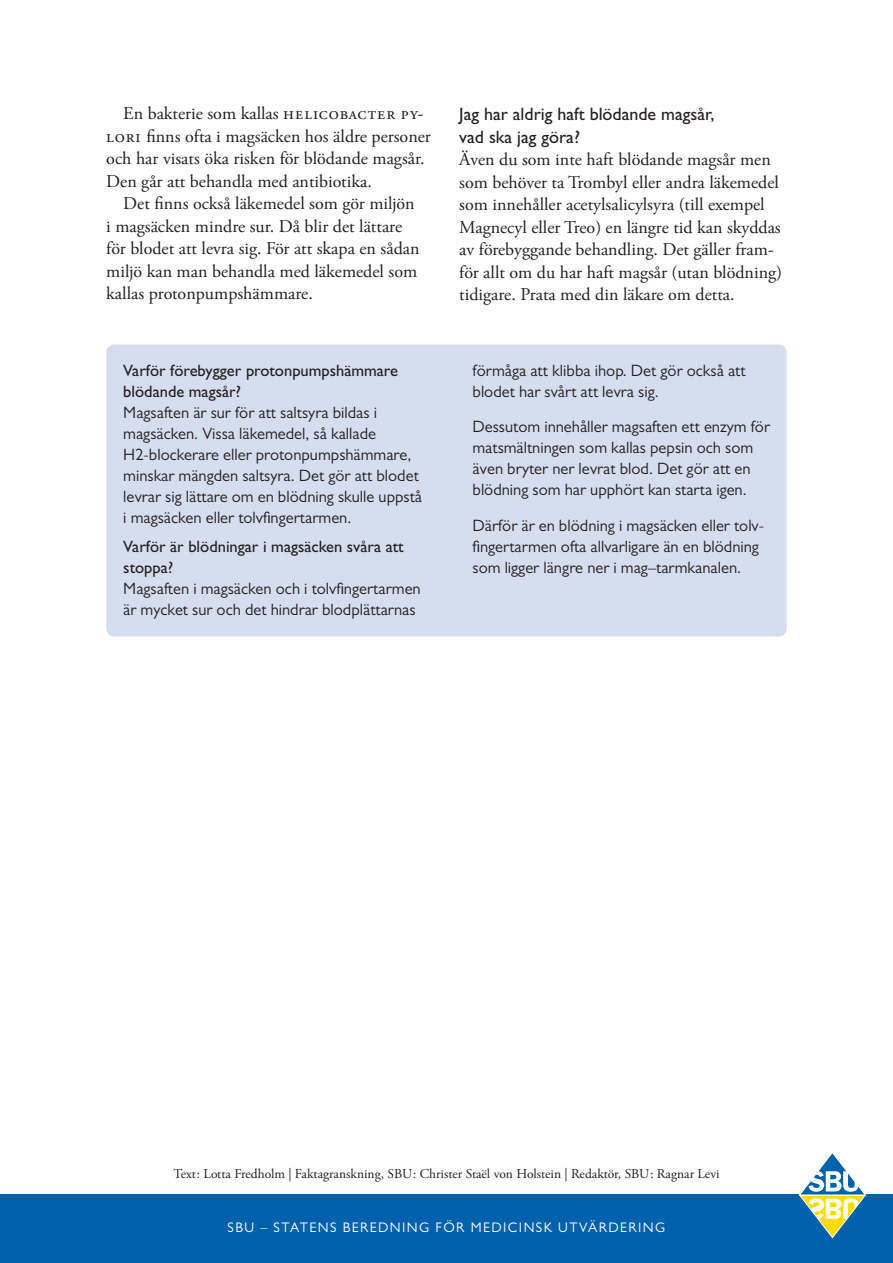
<style>
.page{position:relative;width:893px;height:1263px;background:#fff}
.page>*{position:absolute;margin:0;border:0;box-sizing:border-box;transform-origin:0 0}
.t1{font:18px/22.5px "SBU Garamond";color:#231f20}
.t2{font:18px/22.5px "Gill Alt One";color:#231f20}
.t3{font:16.5px/21px "Gill Alt One";color:#231f20}
.t4{font:16.5px/21px "Gill Alt One";color:#231f20}
.t5{font:13.95px "Gill Alt One";letter-spacing:.1em;color:#fff}
.t6{font:13.5px "SBU Garamond";color:#231f20}
.s1{font-family:"SBU Garamond SC"}
</style>
<div class="page">
<div style="left:0;top:1195px;width:893px;height:68px;background:#0161aa"></div>
<svg style="left:799px;top:1153px;width:67px;height:85px"></svg>
<div style="left:106px;top:344px;width:681px;height:293px;background:#d4deef;border-radius:9px"></div>
<p class="t1" style="left:106px;top:103px;width:326px;text-indent:17px">En bakterie som kallas <span class="s1">Helicobacter py&shy;lori</span> finns ofta i magsäcken hos äldre personer och har visats öka risken för blödande magsår.<br>Den går att behandla med antibiotika.</p>
<p class="t1" style="left:106px;top:193px;width:315px;text-indent:17px">Det finns också läkemedel som gör miljön i magsäcken mindre sur. Då blir det lättare för blodet att levra sig. För att skapa en sådan miljö kan man behandla med läkemedel som kallas protonpumpshämmare.</p>
<p class="t4" style="left:123px;top:359px;width:276px">Varför förebygger protonpumpshämmare blödande magsår?</p>
<p class="t3" style="left:123px;top:401px;width:300px">Magsaften är sur för att saltsyra bildas i magsäcken. Vissa läkemedel, så kallade H2-blockerare eller protonpumpshämmare, minskar mängden saltsyra. Det gör att blodet levrar sig lättare om en blödning skulle uppstå i magsäcken eller tolvfingertarmen.</p>
<p class="t4" style="left:123px;top:536px;width:282px">Varför är blödningar i magsäcken svåra att stoppa?</p>
<p class="t3" style="left:123px;top:578px;width:299px">Magsaften i magsäcken och i tolvfingertarmen är mycket sur och det hindrar blodplättarnas</p>
<p class="t2" style="left:459px;top:103px;width:257px">Jag har aldrig haft blödande magsår, vad ska jag göra?</p>
<p class="t1" style="left:459px;top:149px;width:324px">Även du som inte haft blödande magsår men som behöver ta Trombyl eller andra läkemedel som innehåller acetylsalicylsyra (till exempel Magnecyl eller Treo) en längre tid kan skyddas av förebyggande behandling. Det gäller fram&shy;för allt om du har haft magsår (utan blödning) tidigare. Prata med din läkare om detta.</p>
<p class="t3" style="left:472px;top:359px;width:275px">förmåga att klibba ihop. Det gör också att blodet har svårt att levra sig.</p>
<p class="t3" style="left:472px;top:416px;width:299px">Dessutom innehåller magsaften ett enzym för matsmältningen som kallas pepsin och som även bryter ner levrat blod. Det gör att en blödning som har upphört kan starta igen.</p>
<p class="t3" style="left:472px;top:514px;width:293px">Därför är en blödning i magsäcken eller tolv&shy;fingertarmen ofta allvarligare än en blödning som ligger längre ner i mag–tarmkanalen.</p>
<p class="t6" style="left:173px;top:1167px;width:548px">Text: Lotta Fredholm | Faktagranskning, SBU: Christer Staël von Holstein | Redaktör, SBU: Ragnar Levi</p>
<p class="t5" style="left:228px;top:1219px;width:439px">SBU – STATENS BEREDNING FÖR MEDICINSK UTVÄRDERING</p>
</div>
